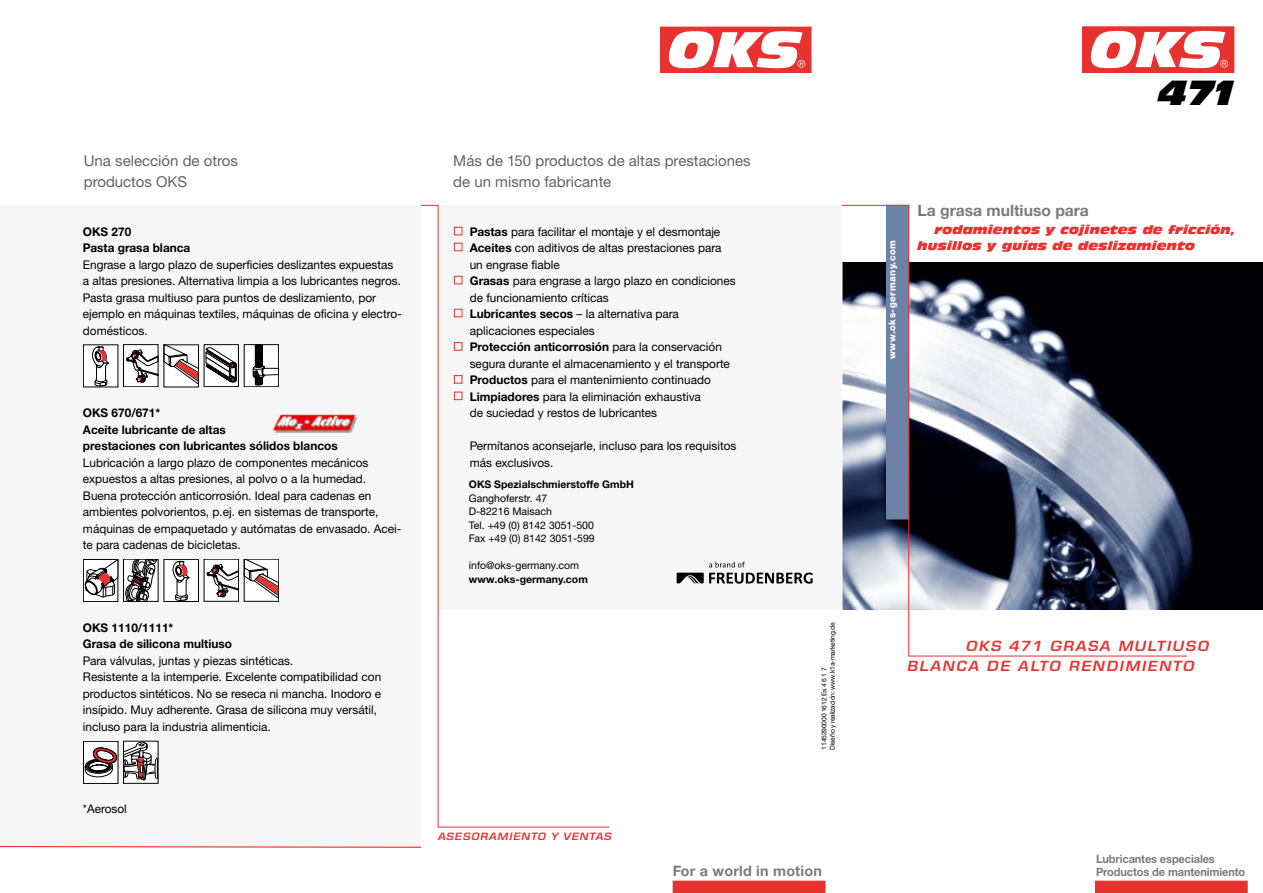
<style>
.page{position:relative;width:1263px;height:893px;background:#fff}
.page>*{position:absolute;margin:0;border:0;box-sizing:border-box;transform-origin:0 0}
.t1{font:italic 34.2px "Antique Olive Std Nord";color:#000}
.t2{font:700 15.75px "Helvetica Neue LTW1 G";color:#7b7b7a}
.t3{font:15px/21px "Helvetica Neue LTW1 G";color:#636362}
.t4{font:700 14.4px "Helvetica Neue LTW1 G";letter-spacing:.015em;color:#7b7b7a}
.t5{font:italic 600 14.1px "Eurostile LT Pro";letter-spacing:.075em;color:#e73230;scale:1.1 1}
.t6{font:12px/16.5px "Helvetica Neue LTW1 G";color:#000}
.t7{font:700 12px/16.5px "Helvetica Neue LTW1 G";color:#000}
.t8{font:italic 11.7px/15.6px "Antique Olive Std Nord";letter-spacing:.01em;color:#e73230}
.t9{font:700 11.4px "Helvetica Neue LTW1 G";letter-spacing:-.01em;color:#7b7b7a;scale:.96 1}
.t10{font:10.5px/13.5px "Helvetica Neue LTW1 G";color:#000}
.t11{font:700 10.5px "Helvetica Neue LTW1 G";color:#000}
.t12{font:italic 600 10.2px "Eurostile LT Pro";letter-spacing:.05em;color:#e73230;scale:1.1 1}
.t13{font:800 9.45px "Helvetica Neue LT Std";letter-spacing:.05em;color:#fff}
.t14{font:6.75px/8.2px "Helvetica Neue LTW1 G";letter-spacing:-.025em;color:#000}
.s1{font-weight:700}
</style>
<div class="page">
<div style="left:1095px;top:881px;width:152px;height:12px;background:#e73230"></div>
<div style="left:1188px;top:263px;width:75px;height:347px;background:#010005"></div>
<div style="left:438px;top:205px;width:404px;height:405px;background:#f6f6f6"></div>
<svg style="left:421px;top:205px;width:189px;height:623px"></svg>
<div style="left:673px;top:881px;width:152px;height:12px;background:#e73230"></div>
<svg style="left:0;top:845px;width:421px;height:3px"></svg>
<div style="left:454px;top:227px;width:8px;height:8px;border:1px solid #e73230"></div>
<div style="left:454px;top:243px;width:8px;height:8px;border:1px solid #e73230"></div>
<div style="left:454px;top:276px;width:8px;height:8px;border:1px solid #e73230"></div>
<div style="left:454px;top:309px;width:8px;height:8px;border:1px solid #e73230"></div>
<div style="left:454px;top:342px;width:8px;height:9px;border:1px solid #e73230"></div>
<div style="left:454px;top:375px;width:8px;height:9px;border:1px solid #e73230"></div>
<div style="left:454px;top:392px;width:8px;height:8px;border:1px solid #e73230"></div>
<img style="left:272px;top:414px;width:85px;height:19px">
<div style="left:83px;top:345px;width:35px;height:42px;border:1px solid #000"></div>
<svg style="left:92px;top:346px;width:17px;height:40px"></svg>
<svg style="left:126px;top:349px;width:30px;height:34px"></svg>
<div style="left:123px;top:344px;width:35px;height:43px;border:1px solid #000"></div>
<div style="left:204px;top:344px;width:35px;height:43px;border:1px solid #000"></div>
<svg style="left:164px;top:345px;width:75px;height:40px"></svg>
<svg style="left:253px;top:346px;width:24px;height:39px"></svg>
<div style="left:244px;top:344px;width:35px;height:43px;border:1px solid #000"></div>
<div style="left:83px;top:559px;width:35px;height:43px;border:1px solid #000"></div>
<svg style="left:84px;top:559px;width:34px;height:39px"></svg>
<div style="left:123px;top:559px;width:35px;height:42px;border:1px solid #000"></div>
<svg style="left:124px;top:559px;width:34px;height:42px"></svg>
<div style="left:164px;top:559px;width:35px;height:43px;border:1px solid #000"></div>
<svg style="left:173px;top:560px;width:16px;height:41px"></svg>
<svg style="left:207px;top:559px;width:70px;height:40px"></svg>
<div style="left:244px;top:559px;width:35px;height:42px;border:1px solid #000"></div>
<div style="left:83px;top:741px;width:35px;height:43px;border:1px solid #000"></div>
<svg style="left:85px;top:741px;width:73px;height:39px"></svg>
<svg style="left:1082px;top:26px;width:152px;height:46px"></svg>
<div style="left:1083px;top:27px;width:151px;height:45px;background:#e73230"></div>
<svg style="left:1091px;top:31px;width:137px;height:37px"></svg>
<svg style="left:660px;top:26px;width:152px;height:46px"></svg>
<div style="left:661px;top:27px;width:150px;height:45px;background:#e73230"></div>
<svg style="left:669px;top:31px;width:136px;height:37px"></svg>
<svg style="left:677px;top:562px;width:136px;height:22px"></svg>
<svg style="left:841px;top:205px;width:347px;height:452px"></svg>
<p class="t3" style="left:84px;top:150px;width:156px">Una selección de otros productos OKS</p>
<p class="t7" style="left:83px;top:223px;width:109px">OKS 270<br>Pasta grasa blanca</p>
<p class="t6" style="left:83px;top:256px;width:320px">Engrase a largo plazo de superficies deslizantes expuestas a altas presiones. Alternativa limpia a los lubricantes negros.<br>Pasta grasa multiuso para puntos de deslizamiento, por ejemplo en máquinas textiles, máquinas de oficina y electro&shy;domésticos.</p>
<p class="t7" style="left:83px;top:404px;width:256px">OKS 670/671*<br>Aceite lubricante de altas<br>prestaciones con lubricantes sólidos blancos</p>
<p class="t6" style="left:83px;top:454px;width:320px">Lubricación a largo plazo de componentes mecánicos expuestos a altas presiones, al polvo o a la humedad.<br>Buena protección anticorrosión. Ideal para cadenas en ambientes polvorientos, p.ej. en sistemas de transporte, máquinas de empaquetado y autómatas de envasado. Acei&shy;te para cadenas de bicicletas.</p>
<p class="t7" style="left:83px;top:619px;width:151px">OKS 1110/1111*<br>Grasa de silicona multiuso</p>
<p class="t6" style="left:83px;top:652px;width:300px">Para válvulas, juntas y piezas sintéticas.<br>Resistente a la intemperie. Excelente compatibilidad con productos sintéticos. No se reseca ni mancha. Inodoro e insípido. Muy adherente. Grasa de silicona muy versátil, incluso para la industria alimenticia.</p>
<p class="t6" style="left:83px;top:800px;width:45px">*Aerosol</p>
<p class="t3" style="left:453px;top:150px;width:299px">Más de 150 productos de altas prestaciones de un mismo fabricante</p>
<p class="t6" style="left:470px;top:223px;width:267px"><span class="s1">Pastas</span> para facilitar el montaje y el desmontaje <span class="s1">Aceites</span> con aditivos de altas prestaciones para un engrase fiable<br><span class="s1">Grasas</span> para engrase a largo plazo en condiciones de funcionamiento críticas<br><span class="s1">Lubricantes secos</span> – la alternativa para aplicaciones especiales<br><span class="s1">Protección anticorrosión</span> para la conservación segura durante el almacenamiento y el transporte <span class="s1">Productos</span> para el mantenimiento continuado <span class="s1">Limpiadores</span> para la eliminación exhaustiva<br>de suciedad y restos de lubricantes</p>
<p class="t6" style="left:470px;top:437px;width:268px">Permítanos aconsejarle, incluso para los requisitos más exclusivos.</p>
<p class="t11" style="left:469px;top:478px;width:167px">OKS Spezialschmierstoffe GmbH</p>
<p class="t10" style="left:469px;top:491px;width:127px">Ganghoferstr. 47<br>D-82216 Maisach<br>Tel. +49 (0) 8142 3051-500<br>Fax +49 (0) 8142 3051-599</p>
<p class="t10" style="left:469px;top:558px;width:112px">info@oks-germany.com</p>
<p class="t11" style="left:469px;top:572px;width:121px">www.oks-germany.com</p>
<p class="t12" style="left:438px;top:830px;width:160px">ASESORAMIENTO Y VENTAS</p>
<h1 class="t1" style="left:1158px;top:71px;width:77px">471</h1>
<p class="t13" style="left:886px;top:359px;width:120px;rotate:-90deg">www.oks-germany.com</p>
<h2 class="t2" style="left:917px;top:201px;width:173px">La grasa multiuso para</h2>
<p class="t8" style="left:917px;top:222px;width:319px;text-indent:17px">rodamientos y cojinetes de fricción, husillos y guías de deslizamiento</p>
<p class="t14" style="left:820px;top:750px;width:129px;rotate:-90deg">1145290000 1612 Es 4 6 1 7<br>Diseño y realización: www.k1a-marketing.de</p>
<p class="t5" style="left:966px;top:637px;width:223px">OKS 471 GRASA MULTIUSO</p>
<p class="t5" style="left:907px;top:658px;width:263px">BLANCA DE ALTO RENDIMIENTO</p>
<p class="t9" style="left:1096px;top:851px;width:125px">Lubricantes especiales</p>
<p class="t4" style="left:673px;top:862px;width:151px">For a world in motion</p>
<p class="t9" style="left:1096px;top:865px;width:157px">Productos de mantenimiento</p>
</div>
